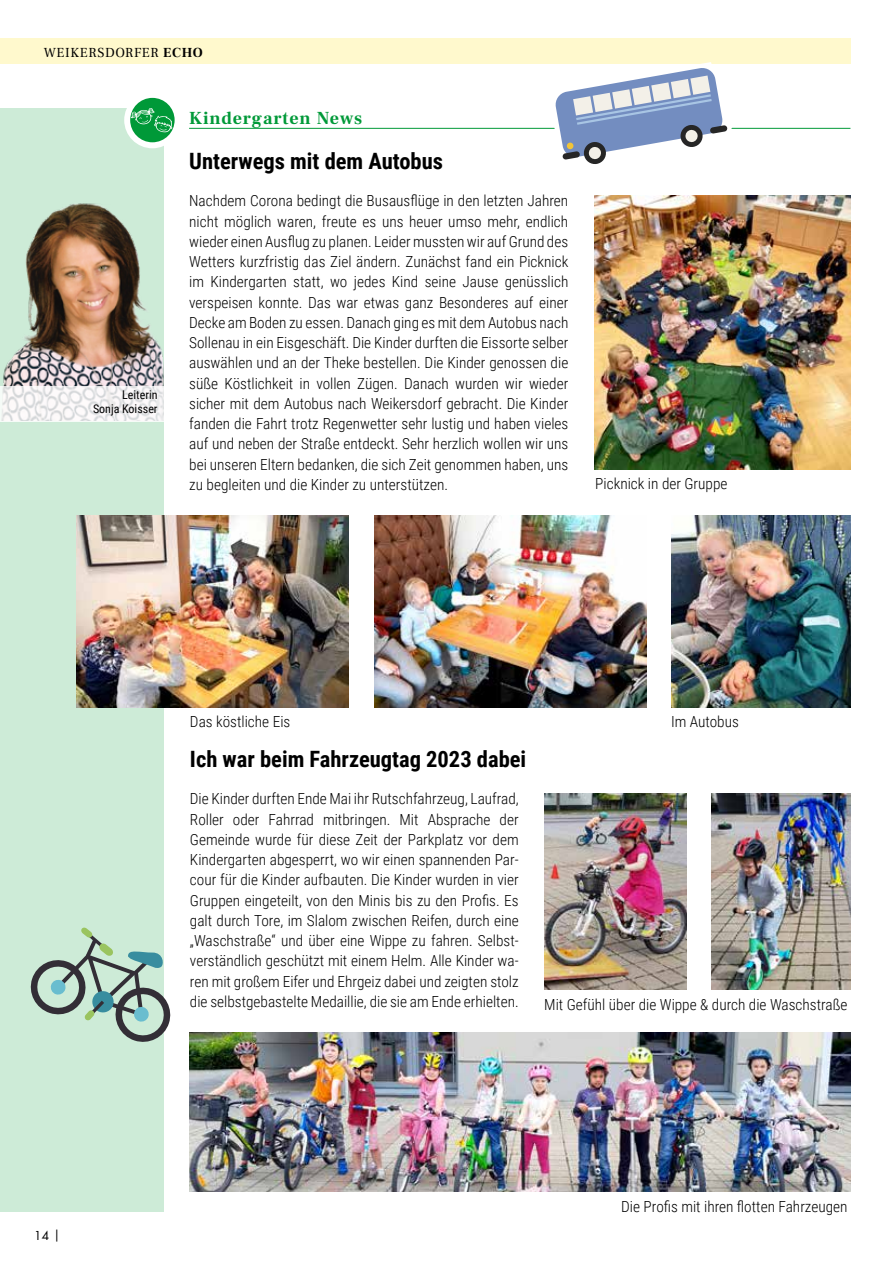
<style>
.page{position:relative;width:893px;height:1263px;background:#fff}
.page>*{position:absolute;margin:0;border:0;box-sizing:border-box;transform-origin:0 0}
.t1{font:700 22.5px "Roboto Condensed";color:#000}
.t2{font:700 18px "Frank Ruhl Libre";letter-spacing:.05em;color:#009938}
.t3{font:300 15.3px/20.2px "Roboto Condensed";color:#000;text-align:justify}
.t4{font:13.5px "Frank Ruhl Libre";letter-spacing:.05em;color:#000}
.t5{font:12px/14.4px "Roboto Condensed";color:#000;text-align:right}
.t6{font:12px "Futura Std";color:#000}
.s1{font-weight:700}
</style>
<div class="page">
<div style="left:0;top:39px;width:850px;height:25px;background:#fff9cd"></div>
<div style="left:0;top:108px;width:164px;height:1104px;background:#cdebd7"></div>
<img style="left:3px;top:203px;width:161px;height:183px">
<hr style="left:189px;top:128px;width:661px;height:1px;background:#009938">
<div style="left:124px;top:92px;width:57px;height:56px;background:#fff;border-radius:50%"></div>
<div style="left:130px;top:98px;width:45px;height:44px;background:#009938;border-radius:50%"></div>
<svg style="left:131px;top:108px;width:42px;height:25px"></svg>
<svg style="left:0;top:386px;width:164px;height:35px;background:#ededee"></svg>
<img style="left:712px;top:794px;width:138px;height:196px">
<img style="left:544px;top:794px;width:142px;height:196px">
<img style="left:189px;top:1032px;width:661px;height:160px">
<img style="left:595px;top:196px;width:255px;height:273px">
<img style="left:77px;top:516px;width:272px;height:191px">
<img style="left:374px;top:516px;width:272px;height:191px">
<img style="left:672px;top:516px;width:178px;height:191px">
<svg style="left:30px;top:927px;width:141px;height:115px"></svg>
<svg style="left:546px;top:62px;width:191px;height:102px"></svg>
<p class="t4" style="left:44px;top:44px;width:160px">WEIKERSDORFER <span class="s1">ECHO</span></p>
<p class="t2" style="left:189px;top:107px;width:175px">Kindergarten News</p>
<p class="t5" style="left:93px;top:387px;width:66px">Leiterin<br>Sonja Koisser</p>
<h1 class="t1" style="left:189px;top:145px;width:255px">Unterwegs mit dem Autobus</h1>
<p class="t3" style="left:189px;top:190px;width:381px">Nachdem Corona bedingt die Busausflüge in den letzten Jahren nicht möglich waren, freute es uns heuer umso mehr, endlich wieder einen Ausflug zu planen. Leider mussten wir auf Grund des Wetters kurzfristig das Ziel ändern. Zunächst fand ein Picknick im Kindergarten statt, wo jedes Kind seine Jause genüsslich verspeisen konnte. Das war etwas ganz Besonderes auf einer Decke am Boden zu essen. Danach ging es mit dem Autobus nach Sollenau in ein Eisgeschäft. Die Kinder durften die Eissorte selber auswählen und an der Theke bestellen. Die Kinder genossen die süße Köstlichkeit in vollen Zügen. Danach wurden wir wieder sicher mit dem Autobus nach Weikersdorf gebracht. Die Kinder fanden die Fahrt trotz Regenwetter sehr lustig und haben vieles auf und neben der Straße entdeckt. Sehr herzlich wollen wir uns bei unseren Eltern bedanken, die sich Zeit genommen haben, uns zu begleiten und die Kinder zu unterstützen.</p>
<p class="t3" style="left:595px;top:473px;width:134px">Picknick in der Gruppe</p>
<p class="t6" style="left:34px;top:1228px;width:28px">14 |</p>
<p class="t3" style="left:190px;top:711px;width:102px">Das köstliche Eis</p>
<p class="t3" style="left:671px;top:711px;width:69px">Im Autobus</p>
<h1 class="t1" style="left:190px;top:744px;width:338px">Ich war beim Fahrzeugtag 2023 dabei</h1>
<p class="t3" style="left:190px;top:788px;width:330px">Die Kinder durften Ende Mai ihr Rutschfahrzeug, Laufrad, Roller oder Fahrrad mitbringen. Mit Absprache der Gemeinde wurde für diese Zeit der Parkplatz vor dem Kindergarten abgesperrt, wo wir einen spannenden Par&shy;cour für die Kinder aufbauten. Die Kinder wurden in vier Gruppen eingeteilt, von den Minis bis zu den Profis. Es galt durch Tore, im Slalom zwischen Reifen, durch eine „Waschstraße“ und über eine Wippe zu fahren. Selbst&shy;verständlich geschützt mit einem Helm. Alle Kinder wa&shy;ren mit großem Eifer und Ehrgeiz dabei und zeigten stolz die selbstgebastelte Medaillie, die sie am Ende erhielten.</p>
<p class="t3" style="left:544px;top:994px;width:305px">Mit Gefühl über die Wippe &amp; durch die Waschstraße</p>
<p class="t3" style="left:621px;top:1196px;width:228px">Die Profis mit ihren flotten Fahrzeugen</p>
</div>
